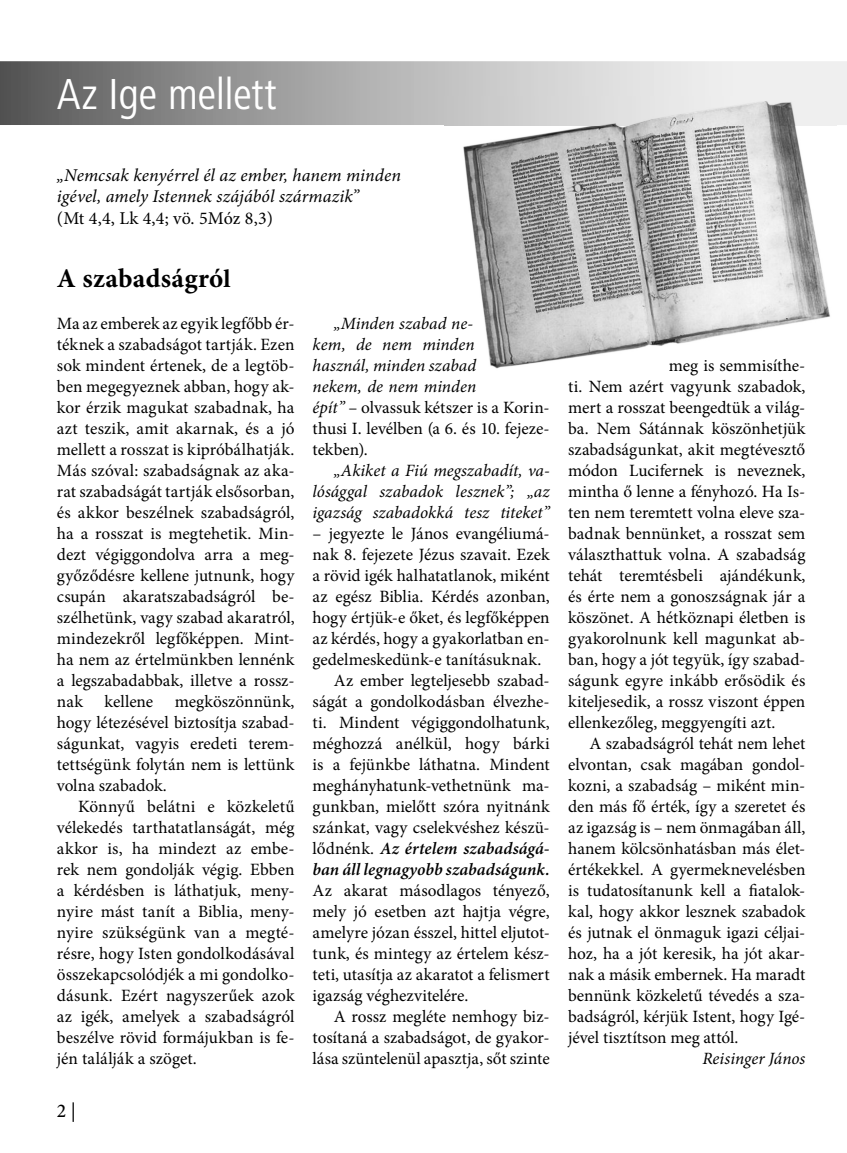
<style>
.page{position:relative;width:847px;height:1153px;background:#fff}
.page>*{position:absolute;margin:0;border:0;box-sizing:border-box;transform-origin:0 0}
.t1{font:condensed 45px "Frutiger Next LT";letter-spacing:-.01em;color:#fff}
.t2{font:700 27px "Minion Pro";letter-spacing:.01em;color:#000}
.t3{font:500 19.5px "Minion Pro";color:#000}
.t4{font:italic 18px/21.6px "Minion Pro";letter-spacing:.005em;color:#000}
.t5{font:18px "Minion Pro";letter-spacing:.005em;color:#000}
.t6{font:17.25px/21px "Minion Pro";color:#000;text-align:justify}
.t7{font:italic 17.25px/21px "Minion Pro";color:#000}
.t8{font:italic 600 17.25px "Minion Pro";letter-spacing:.005em;color:#000}
.s1{font-size:25.5px}
.s2{font-style:normal}
.s3{font-weight:400;font-style:normal}
</style>
<div class="page">
<svg style="left:0;top:61px;width:846px;height:64px;background:#aaa"></svg>
<img style="left:444px;top:97px;width:392px;height:272px">
<img style="left:444px;top:316px;width:28px;height:15px">
<img style="left:444px;top:337px;width:30px;height:15px">
<img style="left:444px;top:358px;width:32px;height:11px">
<img style="left:669px;top:358px;width:135px;height:11px">
<h1 class="t1" style="left:57px;top:68px;width:221px">Az Ige mellett</h1>
<p class="t4" style="left:57px;top:164px;width:345px">„Nemcsak kenyérrel él az ember, hanem minden igével, amely Istennek szájából származik”</p>
<p class="t5" style="left:57px;top:206px;width:218px">(Mt 4,4, Lk 4,4; vö. 5Móz 8,3)</p>
<h2 class="t2" style="left:57px;top:259px;width:175px">A szabadságró<span class="s1">l</span></h2>
<p class="t6" style="left:57px;top:313px;width:239px">Ma az emberek az egyik legfőbb ér&shy;téknek a szabadságot tartják. Ezen sok mindent értenek, de a legtöb&shy;ben megegyeznek abban, hogy ak&shy;kor érzik magukat szabadnak, ha azt teszik, amit akarnak, és a jó mellett a rosszat is kipróbálhatják.<br>Más szóval: szabadságnak az aka&shy;rat szabadságát tartják elsősorban, és akkor beszélnek szabadságról, ha a rosszat is megtehetik. Min&shy;dezt végiggondolva ar ra a meg&shy;győződésre kellene jutnunk, hogy csupán akaratszabadságról be&shy;szélhetünk, vagy szabad akarat ról, mindezekről legfőképpen. Mint&shy;ha nem az értelmünk ben len nénk a legszabadabbak, illetve a rossz&shy;nak</p>
<p class="t6" style="left:57px;top:691px;width:239px;text-indent:118px">megköszönnünk, hogy létezésével biztosítja szabad&shy;ságunkat, vagyis eredeti terem&shy;tettségünk folytán nem is lettünk volna szabadok.</p>
<p class="t6" style="left:57px;top:796px;width:239px;text-indent:21px">Könnyű belátni e közkeletű vélekedés tarthatatlanságát, még akkor is, ha mindezt az embe&shy;rek nem gondolják végig. Ebben a kérdésben is láthatjuk, meny&shy;nyire mást tanít a Biblia, meny&shy;nyire szükségünk van a megté&shy;résre, hogy Isten gondolkodásával össze kapcsolódjék a mi gondolko&shy;dásunk. Ezért nagyszerűek azok az igék, amelyek a szabadságról beszélve rövid formájukban is fe&shy;jén találják a szöget.</p>
<p class="t6" style="left:105px;top:691px;width:50px">kellene</p>
<p class="t3" style="left:57px;top:1098px;width:20px">2 |</p>
<p class="t7" style="left:312px;top:313px;width:239px;text-indent:21px">„Minden szabad ne-<br>kem, de nem minden<br>használ, minden szabad<br>nekem, de nem minden<br>épít” <span class="s2">– olvassuk kétszer is a Korin&shy;thusi I. levélben (a 6. és 10. fejeze&shy;tekben).</span></p>
<p class="t7" style="left:312px;top:460px;width:239px;text-align:justify;text-indent:21px">„Akiket a Fiú megszabadít, va&shy;lósággal szabadok lesznek”; „az igazság szabadokká tesz titeket”</p>
<p class="t6" style="left:312px;top:523px;width:239px">– jegyezte le János evangéliumá-</p>
<p class="t6" style="left:312px;top:544px;width:239px">nak 8. fejezete Jézus szavait. Ezek</p>
<p class="t6" style="left:312px;top:565px;width:238px">a rö vid igék halhatatlanok, miként</p>
<p class="t6" style="left:312px;top:586px;width:239px">az egész Biblia. Kérdés azonban,</p>
<p class="t6" style="left:312px;top:607px;width:238px">hogy értjük-e őket, és legfőképpen</p>
<p class="t6" style="left:312px;top:628px;width:239px">az kérdés, hogy a gyakorlatban en-</p>
<p class="t6" style="left:312px;top:649px;width:230px">gedelmeskedünk-e tanításuknak.</p>
<p class="t6" style="left:334px;top:670px;width:217px">Az ember legteljesebb szabad-</p>
<p class="t6" style="left:312px;top:691px;width:239px">ságát a gondolkodásban élvezhe-</p>
<p class="t6" style="left:312px;top:712px;width:238px">ti. Mindent végiggondolhatunk,</p>
<p class="t6" style="left:312px;top:733px;width:239px">méghozzá anélkül, hogy bárki</p>
<p class="t6" style="left:312px;top:754px;width:238px">is a fejünkbe láthatna. Mindent</p>
<p class="t6" style="left:312px;top:775px;width:239px">meghányhatunk-vethetnünk ma-</p>
<p class="t6" style="left:312px;top:796px;width:239px">gunkban, mielőtt szóra nyitnánk</p>
<p class="t6" style="left:312px;top:817px;width:239px">szánkat, vagy cselekvéshez készü-</p>
<p class="t8" style="left:312px;top:836px;width:238px"><span class="s3">lődnénk.</span> Az értelem szabadságá-</p>
<p class="t8" style="left:312px;top:857px;width:239px">ban áll legnagyobb szabadságunk.</p>
<p class="t6" style="left:312px;top:880px;width:239px">Az akarat másodlagos tényező, mely jó esetben azt hajtja végre, amelyre józan ésszel, hittel eljutot&shy;tunk, és mintegy az értelem kész&shy;teti, utasítja az akaratot a felismert igazság véghezvitelére.</p>
<p class="t6" style="left:312px;top:1006px;width:239px;text-indent:21px">A rossz megléte nemhogy biz&shy;tosítaná a szabadságot, de gyakor&shy;lása szüntelenül apasztja, sőt szinte</p>
<p class="t6" style="left:668px;top:355px;width:138px">meg is semmisíthe-</p>
<p class="t6" style="left:568px;top:376px;width:239px">ti. Nem azért vagyunk szabadok, mert a rosszat beengedtük a világ&shy;ba. Nem Sátánnak köszönhetjük szabadságunkat, akit megtévesztő módon Lucifernek is neveznek, mintha ő lenne a fényhozó. Ha Is&shy;ten nem teremtett volna eleve sza&shy;badnak bennünket, a rosszat sem választhattuk volna. A szabadság tehát teremtésbeli ajándékunk, és érte nem a gonoszságnak jár a köszönet. A hétköznapi életben is gyakorolnunk kell magunkat ab&shy;ban, hogy a jót tegyük, így szabad&shy;ságunk egyre inkább erősödik és kiteljesedik, a rossz viszont éppen ellenkezőleg, meggyengíti azt.</p>
<p class="t6" style="left:568px;top:733px;width:239px;text-indent:21px">A szabadságról tehát nem lehet elvontan, csak magában gondol&shy;kozni, a szabadság – miként min&shy;den más fő érték, így a szeretet és az igazság is – nem önmagában áll, hanem kölcsönhatásban más élet&shy;értékekkel. A gyermeknevelésben is tudatosítanunk kell a fiatalok&shy;kal, hogy akkor lesznek szabadok és jutnak el önmaguk igazi céljai&shy;hoz, ha a jót keresik, ha jót akar&shy;nak a másik embernek. Ha maradt bennünk közkeletű tévedés a sza&shy;badságról, kérjük Istent, hogy Igé&shy;jével tisztítson meg attól.</p>
<p class="t7" style="left:702px;top:1048px;width:104px">Reisinger János</p>
</div>
